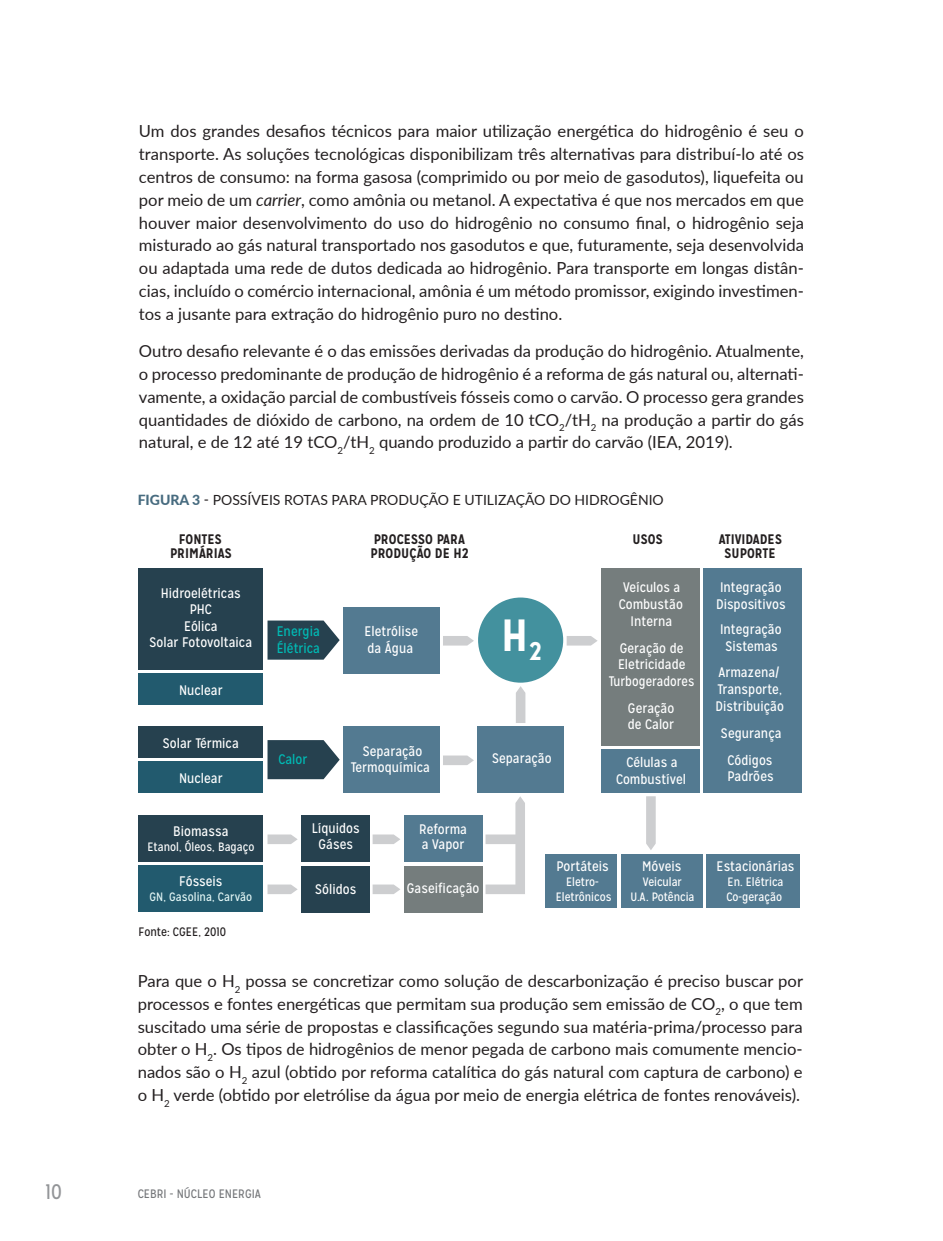
<style>
.page{position:relative;width:943px;height:1241px;background:#fff}
.page>*{position:absolute;margin:0;border:0;box-sizing:border-box;transform-origin:0 0}
.t1{font:700 44.98px "Mission Gothic";color:#fff}
.t2{font:21px "Mission Gothic";color:#939598}
.Texto_Paper{font:16.62px/22.8px "Lato";color:#231f20;text-align:justify}
.Texto_Paper-2{font:14px "Lato";color:#231f20}
.t3{font:13.83px/16.6px "Mission Gothic";color:#fff;text-align:center}
.t4{font:700 13.83px/14.5px "Mission Gothic";color:#231f20;text-align:center}
.t5{font:13.83px/16.6px "Mission Gothic";color:#00bbb5}
.t6{font:12.25px "Mission Gothic";color:#76787b}
.Nota{font:12.25px "Mission Gothic";color:#231f20}
.t7{font:12.08px/14.5px "Mission Gothic";color:#fff;text-align:center}
.t8{font:12.08px "Mission Gothic";color:#e4f7f6}
.s1{font-style:italic}
.s2{font-weight:800;color:#476b7f}
</style>
<div class="page">
<svg style="left:267px;top:740px;width:73px;height:39px;background:#405864"></svg>
<svg style="left:443px;top:755px;width:31px;height:10px"></svg>
<svg style="left:443px;top:636px;width:31px;height:9px"></svg>
<svg style="left:566px;top:636px;width:31px;height:9px"></svg>
<svg style="left:516px;top:686px;width:9px;height:37px"></svg>
<svg style="left:646px;top:796px;width:9px;height:54px"></svg>
<svg style="left:267px;top:884px;width:31px;height:10px"></svg>
<svg style="left:267px;top:834px;width:31px;height:10px"></svg>
<svg style="left:372px;top:884px;width:28px;height:10px"></svg>
<svg style="left:372px;top:834px;width:28px;height:10px"></svg>
<svg style="left:485px;top:796px;width:40px;height:98px"></svg>
<svg style="left:267px;top:620px;width:73px;height:39px;background:#425a66"></svg>
<div style="left:343px;top:607px;width:97px;height:66px;background:#537a91"></div>
<div style="left:478px;top:597px;width:85px;height:85px;background:#43919e;border-radius:50%"></div>
<div style="left:138px;top:568px;width:125px;height:102px;background:#26414f"></div>
<div style="left:601px;top:568px;width:98px;height:177px;background:#757d7d"></div>
<div style="left:703px;top:568px;width:98px;height:224px;background:#537a91"></div>
<div style="left:601px;top:749px;width:98px;height:43px;background:#537a91"></div>
<div style="left:138px;top:673px;width:125px;height:32px;background:#225a6e"></div>
<div style="left:706px;top:853px;width:93px;height:54px;background:#537a91"></div>
<div style="left:621px;top:853px;width:81px;height:54px;background:#537a91"></div>
<div style="left:545px;top:853px;width:72px;height:54px;background:#537a91"></div>
<div style="left:138px;top:726px;width:125px;height:31px;background:#26414f"></div>
<div style="left:138px;top:761px;width:125px;height:31px;background:#225a6e"></div>
<div style="left:138px;top:814px;width:125px;height:47px;background:#26414f"></div>
<div style="left:302px;top:814px;width:68px;height:47px;background:#26414f"></div>
<div style="left:302px;top:865px;width:68px;height:47px;background:#26414f"></div>
<div style="left:404px;top:814px;width:78px;height:47px;background:#537a91"></div>
<div style="left:404px;top:865px;width:78px;height:47px;background:#757d7d"></div>
<div style="left:138px;top:864px;width:125px;height:47px;background:#225a6e"></div>
<div style="left:343px;top:726px;width:97px;height:66px;background:#537a91"></div>
<div style="left:477px;top:726px;width:87px;height:66px;background:#537a91"></div>
<p class="Texto_Paper" style="left:139px;top:119px;width:666px">Um dos grandes desafios técnicos para maior utilização energética do hidrogênio é seu o transporte. As soluções tecnológicas disponibilizam três alternativas para distribuí-lo até os centros de consumo: na forma gasosa (comprimido ou por meio de gasodutos), liquefeita ou por meio de um <span class="s1">carrier</span>, como amônia ou metanol. A expectativa é que nos mercados em que houver maior desenvolvimento do uso do hidrogênio no consumo final, o hidrogênio seja misturado ao gás natural transportado nos gasodutos e que, futuramente, seja desenvolvida ou adaptada uma rede de dutos dedicada ao hidrogênio. Para transporte em longas distân&shy;cias, incluído o comércio internacional, amônia é um método promissor, exigindo investimen&shy;tos a jusante para extração do hidrogênio puro no destino.</p>
<p class="Texto_Paper" style="left:139px;top:339px;width:666px">Outro desafio relevante é o das emissões derivadas da produção do hidrogênio. Atualmente, o processo predominante de produção de hidrogênio é a reforma de gás natural ou, alternati&shy;vamente, a oxidação parcial de combustíveis fósseis como o carvão. O processo gera grandes quantidades de dióxido de carbono, na ordem de 10 tCO<sub>2</sub>/tH<sub>2</sub> na produção a partir do gás natural, e de 12 até 19 tCO<sub>2</sub>/tH<sub>2</sub> quando produzido a partir do carvão (IEA, 2019).</p>
<p class="Texto_Paper-2" style="left:138px;top:490px;width:527px"><span class="s2">FIGURA 3</span> - POSSÍVEIS ROTAS PARA PRODUÇÃO E UTILIZAÇÃO DO HIDROGÊNIO</p>
<p class="t4" style="left:170px;top:531px;width:63px">FONTES<br>PRIMÁRIAS</p>
<p class="t4" style="left:370px;top:531px;width:100px;text-align:left">PROCESSO PARA<br>PRODUÇÃO DE H2</p>
<p class="t4" style="left:632px;top:531px;width:32px">USOS</p>
<p class="t4" style="left:718px;top:531px;width:65px">ATIVIDADES<br>SUPORTE</p>
<p class="t3" style="left:150px;top:584px;width:104px">Hidroelétricas<br>PHC<br>Eólica<br>Solar Fotovoltaica</p>
<p class="t3" style="left:619px;top:579px;width:66px">Veículos a<br>Combustão<br>Interna</p>
<p class="t5" style="left:277px;top:623px;width:45px">Energia<br>Élétrica</p>
<p class="t3" style="left:364px;top:623px;width:55px;text-align:left">Eletrólise da Água</p>
<p class="t1" style="left:501px;top:607px;width:42px">H<sub>2</sub></p>
<p class="t3" style="left:609px;top:639px;width:87px">Geração de<br>Eletricidade<br>Turbogeradores</p>
<p class="t3" style="left:627px;top:699px;width:48px;text-align:left">Geração de Calor</p>
<p class="t3" style="left:179px;top:681px;width:45px">Nuclear</p>
<p class="t3" style="left:163px;top:734px;width:77px">Solar Térmica</p>
<p class="t3" style="left:179px;top:769px;width:45px">Nuclear</p>
<p class="t3" style="left:173px;top:822px;width:57px">Biomassa</p>
<p class="t7" style="left:147px;top:839px;width:109px">Etanol, Óleos, Bagaço</p>
<p class="t3" style="left:179px;top:872px;width:45px">Fósseis</p>
<p class="t8" style="left:149px;top:889px;width:104px">GN, Gasolina, Carvão</p>
<p class="Nota" style="left:138px;top:924px;width:89px">Fonte: CGEE, 2010</p>
<p class="t5" style="left:278px;top:750px;width:30px">Calor</p>
<p class="t3" style="left:351px;top:742px;width:81px">Separação<br>Termoquímica</p>
<p class="t3" style="left:492px;top:750px;width:61px">Separação</p>
<p class="t3" style="left:616px;top:753px;width:71px">Células a<br>Combustível</p>
<p class="t3" style="left:312px;top:819px;width:49px">Líquidos<br>Gáses</p>
<p class="t3" style="left:315px;top:881px;width:43px">Sólidos</p>
<p class="t3" style="left:419px;top:822px;width:49px;line-height:14.9px;text-align:left">Reforma a Vapor</p>
<p class="t3" style="left:407px;top:879px;width:74px">Gaseificação</p>
<p class="t3" style="left:556px;top:858px;width:54px">Portáteis</p>
<p class="t7" style="left:555px;top:874px;width:57px">Eletro-<br>Eletrônicos</p>
<p class="t3" style="left:642px;top:858px;width:41px">Móveis</p>
<p class="t7" style="left:630px;top:874px;width:65px">Veicular<br>U.A. Potência</p>
<p class="t3" style="left:716px;top:579px;width:71px;text-align:left">Integração<br>Dispositivos</p>
<p class="t3" style="left:720px;top:620px;width:63px">Integração<br>Sistemas</p>
<p class="t3" style="left:715px;top:664px;width:70px;text-align:left">Armazena/<br>Transporte,<br>Distribuição</p>
<p class="t3" style="left:721px;top:719px;width:62px;line-height:26.9px">Segurança<br>Códigos</p>
<p class="t3" style="left:727px;top:768px;width:48px">Padrões</p>
<p class="t3" style="left:716px;top:858px;width:79px">Estacionárias</p>
<p class="t7" style="left:726px;top:874px;width:59px;text-align:left">En. Elétrica<br>Co-geração</p>
<p class="Texto_Paper" style="left:138px;top:968px;width:667px">Para que o H<sub>2</sub> possa se concretizar como solução de descarbonização é preciso buscar por processos e fontes energéticas que permitam sua produção sem emissão de CO<sub>2</sub>, o que tem suscitado uma série de propostas e classificações segundo sua matéria-prima/processo para obter o H<sub>2</sub>. Os tipos de hidrogênios de menor pegada de carbono mais comumente mencio&shy;nados são o H<sub>2</sub> azul (obtido por reforma catalítica do gás natural com captura de carbono) e o H<sub>2</sub> verde (obtido por eletrólise da água por meio de energia elétrica de fontes renováveis).</p>
<p class="t2" style="left:45px;top:1178px;width:18px">10</p>
<p class="t6" style="left:138px;top:1185px;width:125px">CEBRI - NÚCLEO ENERGIA</p>
</div>
